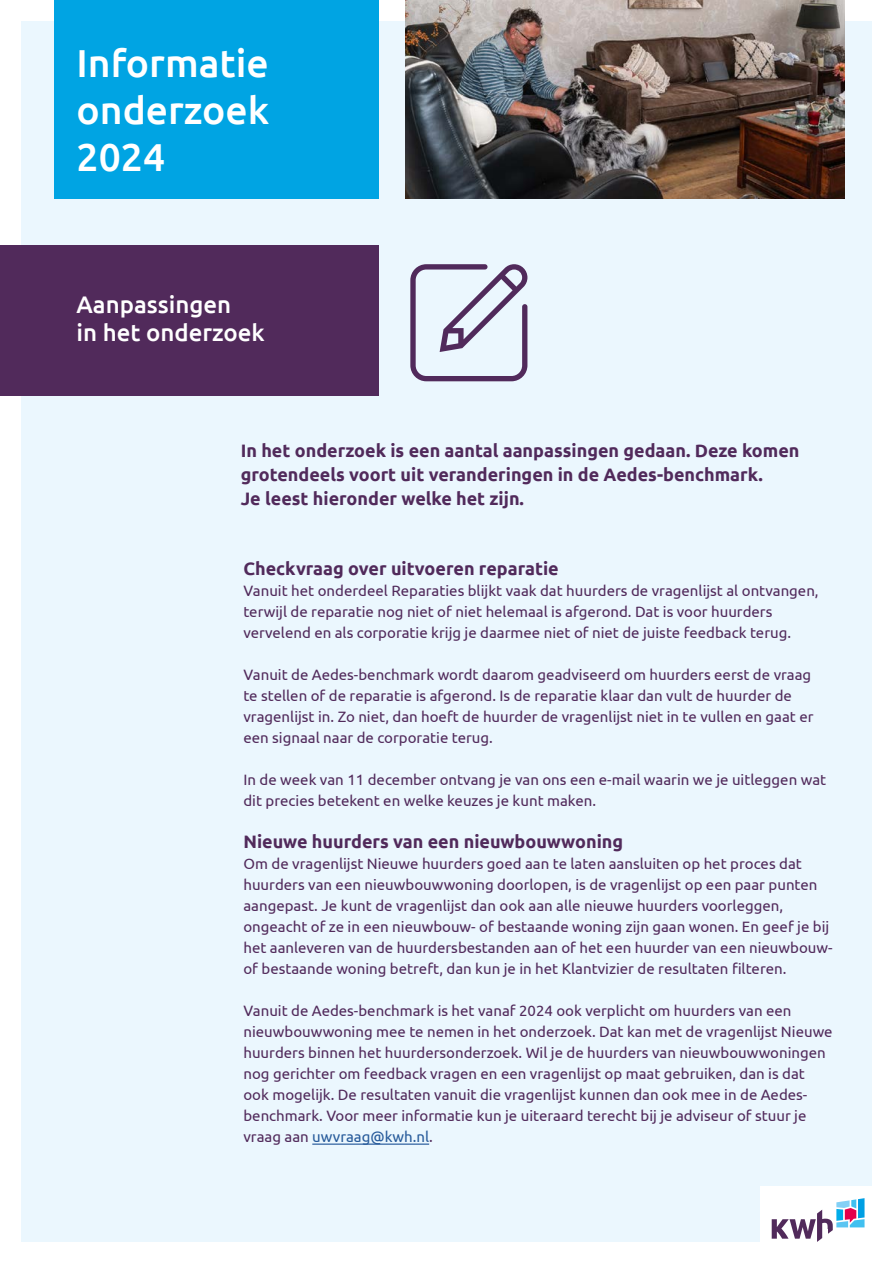
<style>
.page{position:relative;width:893px;height:1263px;background:#fff}
.page>*{position:absolute;margin:0;border:0;box-sizing:border-box;transform-origin:0 0}
.t1{font:500 39px/46.8px "Ubuntu";color:#fff;text-align:justify}
.t2{font:500 24px/28.8px "Ubuntu";color:#fff}
.t3{font:700 18px/24px "Ubuntu";color:#512a5b}
.t4{font:15px/21px "Ubuntu";color:#512a5b}
.s1{color:#275b9b}
</style>
<div class="page">
<div style="left:21px;top:21px;width:851px;height:1221px;background:#ebf7fe"></div>
<hr style="left:312px;top:1143px;width:117px;height:2px;background:#275b9b">
<div style="left:0;top:245px;width:379px;height:151px;background:#512a5b"></div>
<div style="left:54px;top:0;width:325px;height:198px;background:#00a4e3"></div>
<svg style="left:410px;top:264px;width:117px;height:117px"></svg>
<img style="left:405px;top:0;width:439px;height:198px">
<div style="left:760px;top:1186px;width:124px;height:66px;background:#fff"></div>
<svg style="left:772px;top:1198px;width:92px;height:44px"></svg>
<h1 class="t1" style="left:77px;top:39px;width:194px">Informatie onderzoek 2024</h1>
<h2 class="t2" style="left:77px;top:289px;width:190px">Aanpassingen<br>in het onderzoek</h2>
<p class="t3" style="left:241px;top:438px;width:560px">In het onderzoek is een aantal aanpassingen gedaan. Deze komen grotendeels voort uit veranderingen in de Aedes-benchmark.<br>Je leest hieronder welke het zijn.</p>
<p class="t3" style="left:243px;top:556px;width:317px">Checkvraag over uitvoeren reparatie</p>
<p class="t4" style="left:243px;top:580px;width:577px">Vanuit het onderdeel Reparaties blijkt vaak dat huurders de vragenlijst al ontvangen, terwijl de reparatie nog niet of niet helemaal is afgerond. Dat is voor huurders vervelend en als corporatie krijg je daarmee niet of niet de juiste feedback terug.</p>
<p class="t4" style="left:243px;top:664px;width:572px">Vanuit de Aedes-benchmark wordt daarom geadviseerd om huurders eerst de vraag te stellen of de reparatie is afgerond. Is de reparatie klaar dan vult de huurder de vragenlijst in. Zo niet, dan hoeft de huurder de vragenlijst niet in te vullen en gaat er een signaal naar de corporatie terug.</p>
<p class="t4" style="left:243px;top:769px;width:584px">In de week van 11 december ontvang je van ons een e-mail waarin we je uitleggen wat dit precies betekent en welke keuzes je kunt maken.</p>
<p class="t3" style="left:243px;top:829px;width:381px">Nieuwe huurders van een nieuwbouwwoning</p>
<p class="t4" style="left:243px;top:853px;width:591px">Om de vragenlijst Nieuwe huurders goed aan te laten aansluiten op het proces dat huurders van een nieuwbouwwoning doorlopen, is de vragenlijst op een paar punten aangepast. Je kunt de vragenlijst dan ook aan alle nieuwe huurders voorleggen, ongeacht of ze in een nieuwbouw- of bestaande woning zijn gaan wonen. En geef je bij het aanleveren van de huurdersbestanden aan of het een huurder van een nieuwbouw&shy;of bestaande woning betreft, dan kun je in het Klantvizier de resultaten filteren.</p>
<p class="t4" style="left:243px;top:1000px;width:591px">Vanuit de Aedes-benchmark is het vanaf 2024 ook verplicht om huurders van een nieuwbouwwoning mee te nemen in het onderzoek. Dat kan met de vragenlijst Nieuwe huurders binnen het huurdersonderzoek. Wil je de huurders van nieuwbouwwoningen nog gerichter om feedback vragen en een vragenlijst op maat gebruiken, dan is dat ook mogelijk. De resultaten vanuit die vragenlijst kunnen dan ook mee in de Aedes&shy;benchmark. Voor meer informatie kun je uiteraard terecht bij je adviseur of stuur je vraag aan <span class="s1">uwvraag@kwh.nl</span>.</p>
</div>
